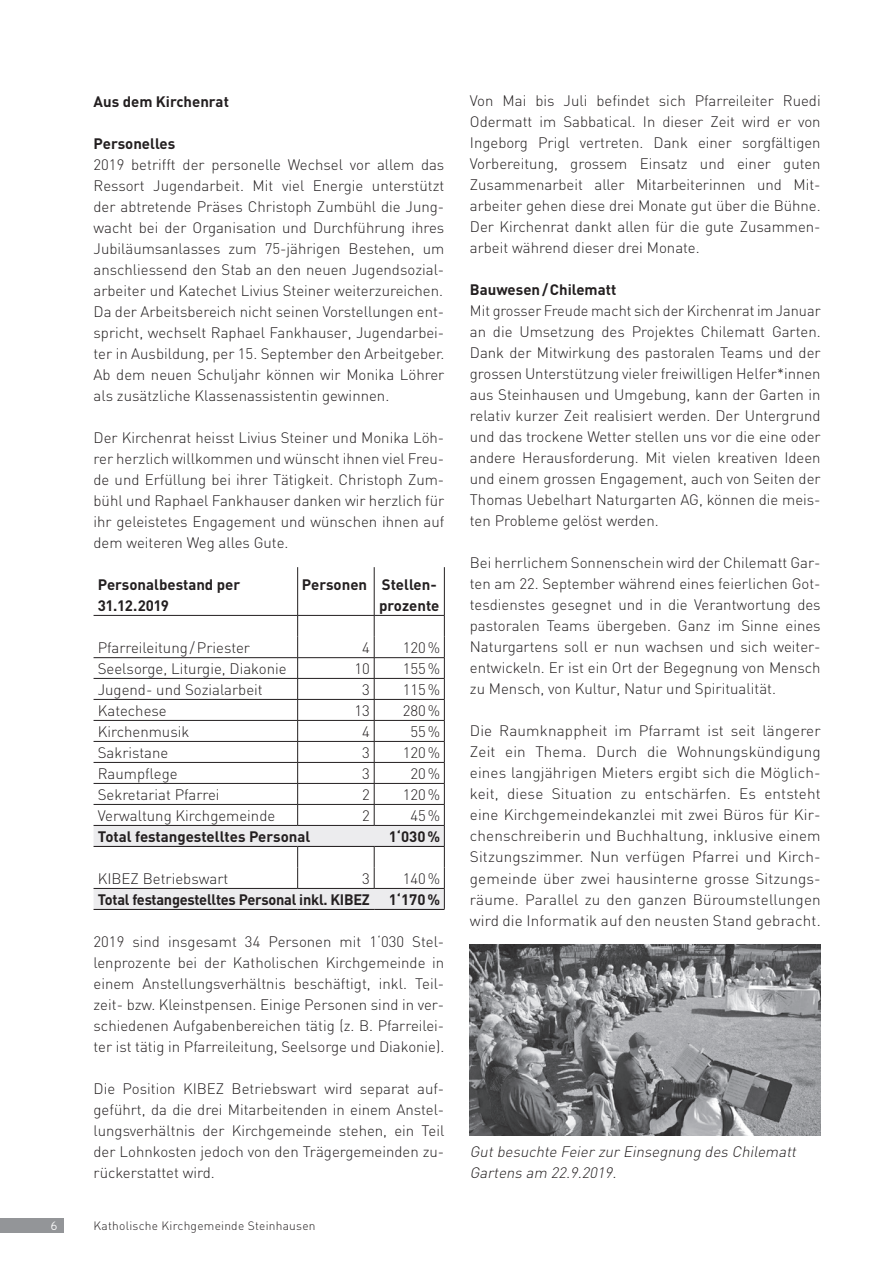
<style>
.page{position:relative;width:893px;height:1263px;background:#fff}
.page>*{position:absolute;margin:0;border:0;box-sizing:border-box;transform-origin:0 0}
.t1{font:300 15px/21px "DIN";color:#231f20;text-align:justify}
.t2{font:700 15px/21px "DIN";color:#231f20}
.t3{font:italic 300 15px/21px "DIN";color:#231f20}
.t4{font:300 12px "DIN";letter-spacing:.02em;color:#231f20}
.t5{font:12px "Aaux Pro OT";color:#fff}
</style>
<div class="page">
<div style="left:0;top:1218px;width:64px;height:15px;background:#939598"></div>
<hr style="left:297px;top:567px;width:1px;height:48px;background:#231f20">
<hr style="left:374px;top:567px;width:1px;height:48px;background:#231f20">
<hr style="left:444px;top:567px;width:1px;height:48px;background:#231f20">
<svg style="left:94px;top:615px;width:351px;height:294px"></svg>
<hr style="left:94px;top:846px;width:204px;height:1px;background:#231f20">
<hr style="left:298px;top:846px;width:76px;height:1px;background:#231f20">
<hr style="left:374px;top:846px;width:70px;height:1px;background:#231f20">
<hr style="left:94px;top:615px;width:204px;height:1px;background:#231f20">
<hr style="left:298px;top:615px;width:76px;height:1px;background:#231f20">
<hr style="left:374px;top:615px;width:70px;height:1px;background:#231f20">
<hr style="left:94px;top:909px;width:204px;height:1px;background:#231f20">
<hr style="left:298px;top:909px;width:76px;height:1px;background:#231f20">
<hr style="left:374px;top:909px;width:70px;height:1px;background:#231f20">
<img style="left:470px;top:945px;width:351px;height:191px">
<p class="t2" style="left:94px;top:90px;width:137px">Aus dem Kirchenrat</p>
<p class="t2" style="left:94px;top:132px;width:83px">Personelles</p>
<p class="t1" style="left:94px;top:154px;width:352px">2019 betrifft der personelle Wechsel vor allem das Ressort Jugendarbeit. Mit viel Energie unterstützt der abtretende Präses Christoph Zumbühl die Jung&shy;wacht bei der Organisation und Durchführung ihres Jubiläumsanlasses zum 75-jährigen Bestehen, um anschliessend den Stab an den neuen Jugendsozial&shy;arbeiter und Katechet Livius Steiner weiterzureichen.<br>Da der Arbeitsbereich nicht seinen Vorstellungen ent&shy;spricht, wechselt Raphael Fankhauser, Jugendarbei&shy;ter in Ausbildung, per 15. September den Arbeitgeber.<br>Ab dem neuen Schuljahr können wir Monika Löhrer als zusätzliche Klassenassistentin gewinnen.</p>
<p class="t1" style="left:94px;top:427px;width:352px">Der Kirchenrat heisst Livius Steiner und Monika Löh&shy;rer herzlich willkommen und wünscht ihnen viel Freu&shy;de und Erfüllung bei ihrer Tätigkeit. Christoph Zum&shy;bühl und Raphael Fankhauser danken wir herzlich für ihr geleistetes Engagement und wünschen ihnen auf dem weiteren Weg alles Gute.</p>
<p class="t2" style="left:98px;top:574px;width:144px">Personalbestand per<br>31.12.2019</p>
<p class="t2" style="left:302px;top:574px;width:139px;text-align:right">Personen Stellen&shy;prozente</p>
<p class="t1" style="left:98px;top:637px;width:154px">Pfarreileitung/Priester</p>
<p class="t1" style="left:362px;top:637px;width:9px">4</p>
<p class="t1" style="left:403px;top:637px;width:39px">120%</p>
<p class="t1" style="left:98px;top:658px;width:190px">Seelsorge, Liturgie, Diakonie</p>
<p class="t1" style="left:355px;top:658px;width:17px">10</p>
<p class="t1" style="left:403px;top:658px;width:39px">155%</p>
<p class="t1" style="left:98px;top:679px;width:166px">Jugend- und Sozialarbeit</p>
<p class="t1" style="left:362px;top:679px;width:9px">3</p>
<p class="t1" style="left:403px;top:679px;width:39px">115%</p>
<p class="t1" style="left:98px;top:700px;width:70px">Katechese</p>
<p class="t1" style="left:355px;top:700px;width:17px">13</p>
<p class="t1" style="left:403px;top:700px;width:39px">280%</p>
<p class="t1" style="left:98px;top:721px;width:93px">Kirchenmusik</p>
<p class="t1" style="left:362px;top:721px;width:9px">4</p>
<p class="t1" style="left:410px;top:721px;width:31px">55%</p>
<p class="t1" style="left:98px;top:742px;width:72px">Sakristane</p>
<p class="t1" style="left:362px;top:742px;width:9px">3</p>
<p class="t1" style="left:403px;top:742px;width:39px">120%</p>
<p class="t1" style="left:98px;top:763px;width:81px">Raumpflege</p>
<p class="t1" style="left:362px;top:763px;width:9px">3</p>
<p class="t1" style="left:410px;top:763px;width:31px">20%</p>
<p class="t1" style="left:98px;top:784px;width:123px">Sekretariat Pfarrei</p>
<p class="t1" style="left:362px;top:784px;width:9px">2</p>
<p class="t1" style="left:403px;top:784px;width:39px">120%</p>
<p class="t1" style="left:98px;top:805px;width:179px">Verwaltung Kirchgemeinde</p>
<p class="t1" style="left:362px;top:805px;width:9px">2</p>
<p class="t1" style="left:410px;top:805px;width:31px">45%</p>
<p class="t2" style="left:98px;top:826px;width:214px">Total festangestelltes Personal</p>
<p class="t2" style="left:389px;top:826px;width:53px">1‘030%</p>
<p class="t1" style="left:98px;top:868px;width:132px">KIBEZ Betriebswart</p>
<p class="t1" style="left:362px;top:868px;width:9px">3</p>
<p class="t1" style="left:403px;top:868px;width:39px">140%</p>
<p class="t2" style="left:98px;top:889px;width:274px">Total festangestelltes Personal inkl. KIBEZ</p>
<p class="t2" style="left:389px;top:889px;width:53px">1‘170%</p>
<p class="t1" style="left:94px;top:931px;width:352px">2019 sind insgesamt 34 Personen mit 1‘030 Stel&shy;lenprozente bei der Katholischen Kirchgemeinde in einem Anstellungsverhältnis beschäftigt, inkl. Teil&shy;zeit- bzw. Kleinstpensen. Einige Personen sind in ver&shy;schiedenen Aufgabenbereichen tätig (z. B. Pfarreilei&shy;ter ist tätig in Pfarreileitung, Seelsorge und Diakonie).</p>
<p class="t1" style="left:94px;top:1078px;width:352px">Die Position KIBEZ Betriebswart wird separat auf&shy;geführt, da die drei Mitarbeitenden in einem Anstel&shy;lungsverhältnis der Kirchgemeinde stehen, ein Teil der Lohnkosten jedoch von den Trägergemeinden zu&shy;rückerstattet wird.</p>
<p class="t5" style="left:51px;top:1218px;width:8px">6</p>
<p class="t4" style="left:94px;top:1219px;width:224px">Katholische Kirchgemeinde Steinhausen</p>
<p class="t1" style="left:470px;top:90px;width:352px;text-align:left">Von Mai bis Juli befindet sich Pfarreileiter Ruedi Odermatt im Sabbatical. In dieser Zeit wird er von Ingeborg Prigl vertreten. Dank einer sorgfältigen Vorbereitung, grossem Einsatz und einer guten Zusammenarbeit aller Mitarbeiterinnen und Mit&shy;arbeiter gehen diese drei Monate gut über die Bühne.<br>Der Kirchenrat dankt allen für die gute Zusammen&shy;arbeit während dieser drei Monate.</p>
<p class="t2" style="left:470px;top:279px;width:148px">Bauwesen/Chilematt</p>
<p class="t1" style="left:470px;top:300px;width:352px">Mit grosser Freude macht sich der Kirchenrat im Januar an die Umsetzung des Projektes Chilematt Garten.<br>Dank der Mitwirkung des pastoralen Teams und der grossen Unterstützung vieler freiwilligen Helfer*innen aus Steinhausen und Umgebung, kann der Garten in relativ kurzer Zeit realisiert werden. Der Untergrund und das trockene Wetter stellen uns vor die eine oder andere Herausforderung. Mit vielen kreativen Ideen und einem grossen Engagement, auch von Seiten der Thomas Uebelhart Naturgarten AG, können die meis&shy;ten Probleme gelöst werden.</p>
<p class="t1" style="left:470px;top:552px;width:352px">Bei herrlichem Sonnenschein wird der Chilematt Gar&shy;ten am 22. September während eines feierlichen Got&shy;tesdienstes gesegnet und in die Verantwortung des pastoralen Teams übergeben. Ganz im Sinne eines Naturgartens soll er nun wachsen und sich weiter&shy;entwickeln. Er ist ein Ort der Begegnung von Mensch zu Mensch, von Kultur, Natur und Spiritualität.</p>
<p class="t1" style="left:470px;top:720px;width:352px">Die Raumknappheit im Pfarramt ist seit längerer Zeit ein Thema. Durch die Wohnungskündigung eines langjährigen Mieters ergibt sich die Möglich&shy;keit, diese Situation zu entschärfen. Es entsteht eine Kirchgemeindekanzlei mit zwei Büros für Kir&shy;chenschreiberin und Buchhaltung, inklusive einem Sitzungszimmer. Nun verfügen Pfarrei und Kirch&shy;gemeinde über zwei hausinterne grosse Sitzungs&shy;räume. Parallel zu den ganzen Büroumstellungen wird die Informatik auf den neusten Stand gebracht.</p>
<p class="t3" style="left:470px;top:1141px;width:331px">Gutbesuchte Feier zur Einsegnung des Chilematt<br>Gartens am 22.9.2019.</p>
</div>
